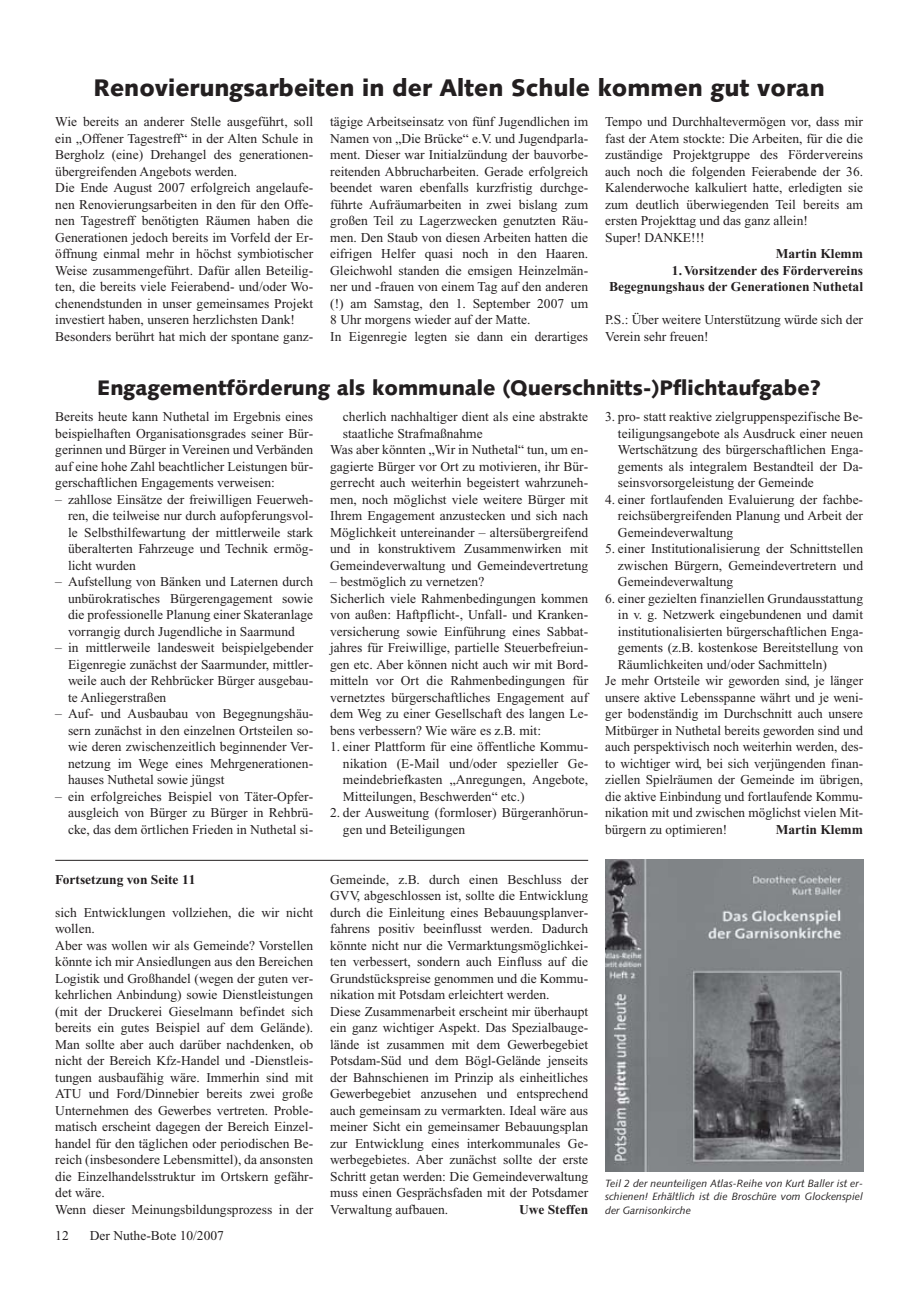
<style>
.page{position:relative;width:918px;height:1289px;background:#fff}
.page>*{position:absolute;margin:0;border:0;box-sizing:border-box;transform-origin:0 0}
.t1{font:900 24px "Syntax";color:#231f20}
.t2{font:900 21px "Syntax";color:#231f20}
.t3{font:13.5px/16.5px "Times New Roman";color:#231f20;text-align:justify}
.t4{font:700 13.5px/16.5px "Times New Roman";color:#231f20;text-align:right}
.t5{font:italic 10.5px/13.5px "Syntax";color:#231f20;text-align:justify}
.s1{color:#fff}
</style>
<div class="page">
<img style="left:605px;top:860px;width:258px;height:311px">
<hr style="left:55px;top:860px;width:533px;height:1px;background:#231f20">
<h1 class="t1" style="left:94px;top:76px;width:733px">Renovierungsarbeiten in der Alten Schule kommen gut voran</h1>
<p class="t3" style="left:55px;top:115px;width:259px;text-align:left">Wie bereits an anderer Stelle ausgeführt, soll ein „Offener Tagestreff“ in der Alten Schule in Bergholz (eine) Drehangel des generationen&shy;übergreifenden Angebots werden.<br>Die Ende August 2007 erfolgreich angelaufe&shy;nen Renovierungsarbeiten in den für den Offe&shy;nen Tagestreff benötigten Räumen haben die Generationen jedoch bereits im Vorfeld der Er&shy;öffnung einmal mehr in höchst symbiotischer Weise zusammengeführt. Dafür allen Beteilig&shy;ten, die bereits viele Feierabend- und/oder Wo&shy;chenendstunden in unser gemeinsames Projekt investiert haben, unseren herzlichsten Dank!<br>Besonders berührt hat mich der spontane ganz-</p>
<p class="t3" style="left:330px;top:115px;width:259px;text-align:left">tägige Arbeitseinsatz von fünf Jugendlichen im Namen von „Die Brücke“ e.V. und Jugendparla&shy;ment. Dieser war Initialzündung der bauvorbe&shy;reitenden Abbrucharbeiten. Gerade erfolgreich beendet waren ebenfalls kurzfristig durchge&shy;führte Aufräumarbeiten in zwei bislang zum großen Teil zu Lagerzwecken genutzten Räu&shy;men. Den Staub von diesen Arbeiten hatten die eifrigen Helfer quasi noch in den Haaren.<br>Gleichwohl standen die emsigen Heinzelmän&shy;ner und -frauen von einem Tag auf den anderen (!) am Samstag, den 1. September 2007 um 8 Uhr morgens wieder auf der Matte.<br>In Eigenregie legten sie dann ein derartiges</p>
<p class="t3" style="left:605px;top:115px;width:259px;text-align:left">Tempo und Durchhaltevermögen vor, dass mir fast der Atem stockte: Die Arbeiten, für die die zuständige Projektgruppe des Fördervereins auch noch die folgenden Feierabende der 36.<br>Kalenderwoche kalkuliert hatte, erledigten sie zum deutlich überwiegenden Teil bereits am ersten Projekttag und das ganz allein!<br>Super! DANKE!!!</p>
<p class="t4" style="left:776px;top:247px;width:89px">Martin Klemm</p>
<p class="t4" style="left:609px;top:263px;width:255px">1. Vorsitzender des Fördervereins<br>Begegnungshaus der Generationen Nuthetal</p>
<p class="t3" style="left:605px;top:313px;width:259px">P.S.: Über weitere Unterstützung würde sich der<br>Verein sehr freuen!</p>
<h2 class="t2" style="left:97px;top:377px;width:726px">Engagementförderung als kommunale (Querschnitts-)Pflichtaufgabe?</h2>
<p class="t3" style="left:55px;top:409px;width:259px">Bereits heute kann Nuthetal im Ergebnis eines beispielhaften Organisationsgrades seiner Bür&shy;gerinnen und Bürger in Vereinen und Verbänden auf eine hohe Zahl beachtlicher Leistungen bür&shy;gerschaftlichen Engagements verweisen:</p>
<p class="t3" style="left:68px;top:492px;width:247px;text-indent:-13px">– zahllose Einsätze der freiwilligen Feuerweh&shy;ren, die teilweise nur durch aufopferungsvol&shy;le Selbsthilfewartung der mittlerweile stark überalterten Fahrzeuge und Technik ermög&shy;licht wurden</p>
<p class="t3" style="left:68px;top:574px;width:247px;text-indent:-13px">– Aufstellung von Bänken und Laternen durch unbürokratisches Bürgerengagement sowie die professionelle Planung einer Skateranlage vorrangig durch Jugendliche in Saarmund</p>
<p class="t3" style="left:68px;top:640px;width:247px;text-indent:-13px">– in mittlerweile landesweit beispielgebender Eigenregie zunächst der Saarmunder, mittler&shy;weile auch der Rehbrücker Bürger ausgebau&shy;te Anliegerstraßen</p>
<p class="t3" style="left:68px;top:706px;width:247px;text-indent:-13px">– Auf- und Ausbaubau von Begegnungshäu&shy;sern zunächst in den einzelnen Ortsteilen so&shy;wie deren zwischenzeitlich beginnender Ver&shy;netzung im Wege eines Mehrgenerationen&shy;hauses Nuthetal sowie jüngst</p>
<p class="t3" style="left:68px;top:789px;width:247px;text-indent:-13px">– ein erfolgreiches Beispiel von Täter-Opfer&shy;ausgleich von Bürger zu Bürger in Rehbrü&shy;cke, das dem örtlichen Frieden in Nuthetal si-</p>
<p class="t4" style="left:55px;top:872px;width:142px">Fortsetzung von Seite 11</p>
<p class="t3" style="left:55px;top:905px;width:259px;text-align:left">sich Entwicklungen vollziehen, die wir nicht wollen.<br>Aber was wollen wir als Gemeinde? Vorstellen könnte ich mir Ansiedlungen aus den Bereichen Logistik und Großhandel (wegen der guten ver&shy;kehrlichen Anbindung) sowie Dienstleistungen (mit der Druckerei Gieselmann befindet sich bereits ein gutes Beispiel auf dem Gelände).<br>Man sollte aber auch darüber nachdenken, ob nicht der Bereich Kfz-Handel und -Dienstleis&shy;tungen ausbaufähig wäre. Immerhin sind mit ATU und Ford/Dinnebier bereits zwei große Unternehmen des Gewerbes vertreten. Proble&shy;matisch erscheint dagegen der Bereich Einzel&shy;handel für den täglichen oder periodischen Be&shy;reich (insbesondere Lebensmittel), da ansonsten die Einzelhandelsstruktur im Ortskern gefähr&shy;det wäre.<br>Wenn dieser Meinungsbildungsprozess in der</p>
<p class="t3" style="left:55px;top:1228px;width:170px">12<span class="s1">mm</span>Der Nuthe-Bote 10/2007</p>
<p class="t3" style="left:343px;top:409px;width:247px">cherlich nachhaltiger dient als eine abstrakte</p>
<p class="t3" style="left:343px;top:426px;width:141px">staatliche Strafmaßnahme</p>
<p class="t3" style="left:330px;top:442px;width:259px">Was aber könnten „Wir in Nuthetal“ tun, um en-</p>
<p class="t3" style="left:330px;top:459px;width:259px">gagierte Bürger vor Ort zu motivieren, ihr Bür-</p>
<p class="t3" style="left:330px;top:475px;width:259px">gerrecht auch weiterhin begeistert wahrzuneh-</p>
<p class="t3" style="left:330px;top:492px;width:259px">men, noch möglichst viele weitere Bürger mit</p>
<p class="t3" style="left:330px;top:508px;width:259px">Ihrem Engagement anzustecken und sich nach</p>
<p class="t3" style="left:330px;top:525px;width:259px">Möglichkeit untereinander – altersübergreifend</p>
<p class="t3" style="left:330px;top:541px;width:259px">und in konstruktivem Zusammenwirken mit</p>
<p class="t3" style="left:330px;top:558px;width:259px">Gemeindeverwaltung und Gemeindevertretung</p>
<p class="t3" style="left:330px;top:574px;width:259px;text-align:left">– bestmöglich zu vernetzen?<br>Sicherlich viele Rahmenbedingungen kommen von außen: Haftpflicht-, Unfall- und Kranken&shy;versicherung sowie Einführung eines Sabbat&shy;jahres für Freiwillige, partielle Steuerbefreiun&shy;gen etc. Aber können nicht auch wir mit Bord&shy;mitteln vor Ort die Rahmenbedingungen für vernetztes bürgerschaftliches Engagement auf dem Weg zu einer Gesellschaft des langen Le&shy;bens verbessern? Wie wäre es z.B. mit:</p>
<p class="t3" style="left:343px;top:739px;width:247px;text-indent:-13px">1. einer Plattform für eine öffentliche Kommu&shy;nikation (E-Mail und/oder spezieller Ge&shy;meindebriefkasten „Anregungen, Angebote, Mitteilungen, Beschwerden“ etc.)</p>
<p class="t3" style="left:343px;top:805px;width:247px;text-indent:-13px">2. der Ausweitung (formloser) Bürgeranhörun&shy;gen und Beteiligungen</p>
<p class="t3" style="left:330px;top:872px;width:259px;text-align:left">Gemeinde, z.B. durch einen Beschluss der GVV, abgeschlossen ist, sollte die Entwicklung durch die Einleitung eines Bebauungsplanver&shy;fahrens positiv beeinflusst werden. Dadurch könnte nicht nur die Vermarktungsmöglichkei&shy;ten verbessert, sondern auch Einfluss auf die Grundstückspreise genommen und die Kommu&shy;nikation mit Potsdam erleichtert werden.<br>Diese Zusammenarbeit erscheint mir überhaupt ein ganz wichtiger Aspekt. Das Spezialbauge&shy;lände ist zusammen mit dem Gewerbegebiet Potsdam-Süd und dem Bögl-Gelände jenseits der Bahnschienen im Prinzip als einheitliches Gewerbegebiet anzusehen und entsprechend auch gemeinsam zu vermarkten. Ideal wäre aus meiner Sicht ein gemeinsamer Bebauungsplan zur Entwicklung eines interkommunales Ge&shy;werbegebietes. Aber zunächst sollte der erste Schritt getan werden: Die Gemeindeverwaltung muss einen Gesprächsfaden mit der Potsdamer Verwaltung aufbauen.</p>
<p class="t4" style="left:519px;top:1202px;width:70px">Uwe Steffen</p>
<p class="t3" style="left:618px;top:409px;width:247px;text-indent:-13px">3. pro- statt reaktive zielgruppenspezifische Be&shy;teiligungsangebote als Ausdruck einer neuen Wertschätzung des bürgerschaftlichen Enga&shy;gements als integralem Bestandteil der Da&shy;seinsvorsorgeleistung der Gemeinde</p>
<p class="t3" style="left:618px;top:492px;width:247px;text-indent:-13px">4. einer fortlaufenden Evaluierung der fachbe&shy;reichsübergreifenden Planung und Arbeit der Gemeindeverwaltung</p>
<p class="t3" style="left:618px;top:541px;width:247px;text-indent:-13px">5. einer Institutionalisierung der Schnittstellen zwischen Bürgern, Gemeindevertretern und Gemeindeverwaltung</p>
<p class="t3" style="left:605px;top:591px;width:259px">6. einer gezielten finanziellen Grundausstattung</p>
<p class="t3" style="left:618px;top:607px;width:247px">in v. g. Netzwerk eingebundenen und damit</p>
<p class="t3" style="left:618px;top:624px;width:247px">institutionalisierten bürgerschaftlichen Enga-</p>
<p class="t3" style="left:618px;top:640px;width:247px">gements (z.B. kostenkose Bereitstellung von</p>
<p class="t3" style="left:618px;top:657px;width:211px">Räumlichkeiten und/oder Sachmitteln)</p>
<p class="t3" style="left:605px;top:673px;width:259px">Je mehr Ortsteile wir geworden sind, je länger</p>
<p class="t3" style="left:605px;top:690px;width:259px">unsere aktive Lebensspanne währt und je weni-</p>
<p class="t3" style="left:605px;top:706px;width:259px">ger bodenständig im Durchschnitt auch unsere</p>
<p class="t3" style="left:605px;top:723px;width:259px">Mitbürger in Nuthetal bereits geworden sind und</p>
<p class="t3" style="left:605px;top:739px;width:259px">auch perspektivisch noch weiterhin werden, des-</p>
<p class="t3" style="left:605px;top:756px;width:259px">to wichtiger wird, bei sich verjüngenden finan-</p>
<p class="t3" style="left:605px;top:772px;width:259px">ziellen Spielräumen der Gemeinde im übrigen,</p>
<p class="t3" style="left:605px;top:789px;width:259px">die aktive Einbindung und fortlaufende Kommu-</p>
<p class="t3" style="left:605px;top:805px;width:259px">nikation mit und zwischen möglichst vielen Mit-</p>
<p class="t3" style="left:605px;top:822px;width:123px">bürgern zu optimieren!</p>
<p class="t4" style="left:776px;top:822px;width:89px">Martin Klemm</p>
<p class="t5" style="left:605px;top:1176px;width:259px">Teil 2 der neunteiligen Atlas-Reihe von Kurt Baller ist er&shy;schienen! Erhältlich ist die Broschüre vom Glockenspiel der Garnisonkirche</p>
</div>
